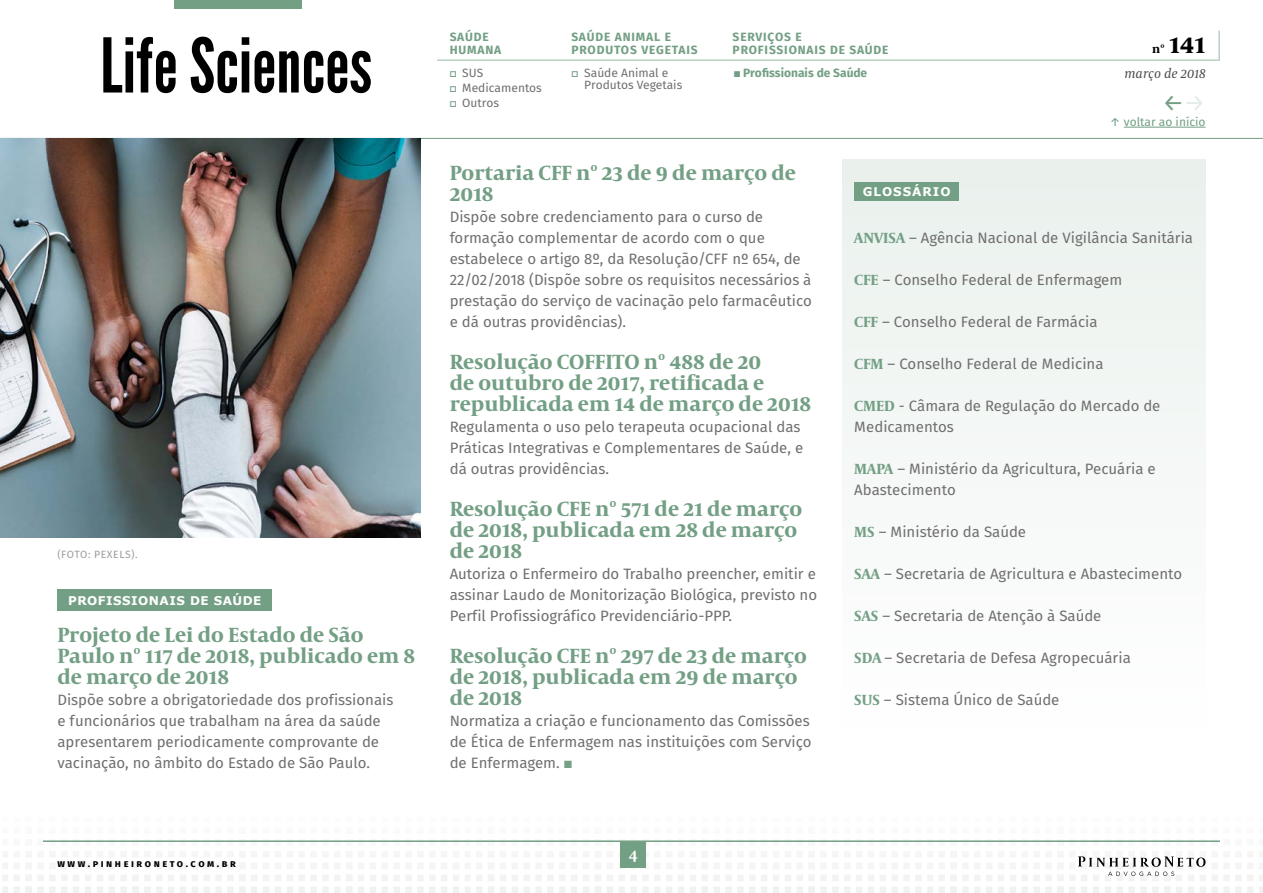
<style>
.page{position:relative;width:1263px;height:893px;background:#fff}
.page>*{position:absolute;margin:0;border:0;box-sizing:border-box;transform-origin:0 0}
.t1{font:700 25.5px "Capitolium News 2";color:#000}
.t2{font:24px "Fira Sans";color:#739f84}
.t3{font:700 21px/21px "Capitolium News 2";color:#739f84}
.t4{font:700 18px "Minion Pro";color:#fff}
.t5{font:15px/21px "Fira Sans";color:#706f6f}
.t6{font:italic 13.5px "Capitolium News 2";letter-spacing:.01em;color:#4e4e50}
.t7{font:700 12px/13px "Fira Sans";letter-spacing:.07em;color:#739f84}
.t8{font:12px/15px "Fira Sans";color:#706f6f}
.t9{font:700 12px "Fira Sans";color:#739f84}
.t10{font:700 12px "Verdana";letter-spacing:.04em;color:#fff}
.t11{font:12px "Fira Sans";color:#739f84}
.t12{font:700 12px "Verdana";letter-spacing:.08em;color:#fff}
.t13{font:10.5px "Fira Sans";letter-spacing:.05em;color:#9d9d9c}
.t14{font:700 10.2px "Fira Sans";letter-spacing:.25em;color:#000}
.s1{font-size:12px}
.s2{font-family:"Tisa Sans Pro";color:#739f84}
.s3{font-family:"Tisa Sans Pro";font-weight:400}
.s4{color:#e3ece7}
.s5{font-family:"Tisa Sans Pro";color:#75a085}
.s6{font-family:"Capitolium News 2";font-weight:700;color:#739f84}
</style>
<div class="page">
<svg style="left:453px;top:875px;width:6px;height:18px"></svg>
<svg style="left:441px;top:875px;width:6px;height:18px"></svg>
<svg style="left:382px;top:875px;width:53px;height:18px"></svg>
<svg style="left:370px;top:875px;width:6px;height:18px"></svg>
<svg style="left:358px;top:875px;width:6px;height:18px"></svg>
<svg style="left:287px;top:875px;width:65px;height:18px"></svg>
<svg style="left:275px;top:875px;width:6px;height:18px"></svg>
<svg style="left:263px;top:875px;width:6px;height:18px"></svg>
<svg style="left:192px;top:875px;width:65px;height:18px"></svg>
<svg style="left:180px;top:875px;width:6px;height:18px"></svg>
<svg style="left:168px;top:875px;width:6px;height:18px"></svg>
<svg style="left:109px;top:875px;width:53px;height:18px"></svg>
<svg style="left:97px;top:875px;width:6px;height:18px"></svg>
<svg style="left:85px;top:875px;width:6px;height:18px"></svg>
<hr style="left:2px;top:892px;width:30px;height:1px;background:#f0f2f2">
<hr style="left:2px;top:882px;width:30px;height:3px;background:#f3f3f2">
<svg style="left:14px;top:875px;width:65px;height:18px"></svg>
<svg style="left:2px;top:875px;width:6px;height:17px"></svg>
<svg style="left:868px;top:875px;width:6px;height:18px"></svg>
<svg style="left:856px;top:875px;width:6px;height:18px"></svg>
<svg style="left:785px;top:875px;width:65px;height:18px"></svg>
<svg style="left:773px;top:875px;width:6px;height:18px"></svg>
<svg style="left:761px;top:875px;width:6px;height:18px"></svg>
<svg style="left:690px;top:875px;width:65px;height:18px"></svg>
<svg style="left:678px;top:875px;width:6px;height:18px"></svg>
<svg style="left:666px;top:875px;width:6px;height:18px"></svg>
<svg style="left:607px;top:875px;width:53px;height:18px"></svg>
<svg style="left:620px;top:867px;width:26px;height:1px"></svg>
<svg style="left:595px;top:875px;width:6px;height:18px"></svg>
<svg style="left:583px;top:875px;width:6px;height:18px"></svg>
<svg style="left:512px;top:875px;width:65px;height:18px"></svg>
<svg style="left:500px;top:875px;width:6px;height:18px"></svg>
<svg style="left:465px;top:875px;width:29px;height:18px"></svg>
<svg style="left:1259px;top:875px;width:4px;height:18px"></svg>
<svg style="left:998px;top:875px;width:6px;height:18px"></svg>
<svg style="left:986px;top:875px;width:6px;height:18px"></svg>
<svg style="left:880px;top:875px;width:100px;height:18px"></svg>
<div style="left:620px;top:842px;width:26px;height:25px;background:#739f84"></div>
<hr style="left:0;top:138px;width:1263px;height:1px;background:#739f84">
<hr style="left:1218px;top:31px;width:2px;height:30px;background:#739f84">
<div style="left:174px;top:0;width:128px;height:9px;background:#739f84"></div>
<svg style="left:103px;top:37px;width:268px;height:56px"></svg>
<hr style="left:437px;top:59px;width:781px;height:2px;background:#739f84">
<hr style="left:43px;top:840px;width:1177px;height:2px;background:#739f84">
<svg style="left:1010px;top:856px;width:243px;height:37px"></svg>
<hr style="left:1124px;top:127px;width:81px;height:1px;background:#739f84">
<img style="left:0;top:139px;width:421px;height:398px">
<div style="left:57px;top:590px;width:215px;height:21px;background:#739f84"></div>
<div style="left:842px;top:159px;width:363px;height:567px;background:#f4f7f5"></div>
<div style="left:854px;top:182px;width:105px;height:19px;background:#739f84"></div>
<p class="t13" style="left:57px;top:547px;width:82px">(FOTO: PEXELS).</p>
<p class="t10" style="left:68px;top:592px;width:195px">PROFISSIONAIS DE SAÚDE</p>
<h3 class="t3" style="left:57px;top:624px;width:359px">Projeto de Lei do Estado de São<br>Paulo nº 117 de 2018, publicado em 8 de março de 2018</h3>
<p class="t5" style="left:57px;top:689px;width:338px">Dispõe sobre a obrigatoriedade dos profissionais e funcionários que trabalham na área da saúde apresentarem periodicamente comprovante de vacinação, no âmbito do Estado de São Paulo.</p>
<p class="t14" style="left:57px;top:857px;width:180px">www.pinheironeto.com.br</p>
<p class="t7" style="left:450px;top:30px;width:53px">SAÚDE<br>HUMANA</p>
<p class="t7" style="left:733px;top:30px;width:157px">SERVIÇOS E<br>PROFISSIONAIS DE SAÚDE</p>
<p class="t7" style="left:571px;top:30px;width:128px">SAÚDE ANIMAL E<br>PRODUTOS VEGETAIS</p>
<h1 class="t1" style="left:1152px;top:26px;width:55px"><span class="s1">nº</span> 141</h1>
<p class="t8" style="left:450px;top:65px;width:94px"><span class="s2">▫</span> SUS<br><span class="s2">▫</span> Medicamentos <span class="s2">▫</span> Outros</p>
<p class="t9" style="left:734px;top:64px;width:135px"><span class="s3">▪</span> Profissionais de Saúde</p>
<p class="t8" style="left:571px;top:65px;width:99px"><span class="s2">▫</span> Saúde Animal e</p>
<p class="t6" style="left:1124px;top:64px;width:83px">março de 2018</p>
<p class="t8" style="left:584px;top:77px;width:100px">Produtos Vegetais</p>
<h2 class="t2" style="left:1162px;top:86px;width:45px">←<span class="s4">→</span></h2>
<p class="t11" style="left:1110px;top:113px;width:97px">↑ voltar ao início</p>
<h3 class="t3" style="left:450px;top:162px;width:348px">Portaria CFF nº 23 de 9 de março de<br>2018</h3>
<p class="t5" style="left:450px;top:206px;width:364px">Dispõe sobre credenciamento para o curso de formação complementar de acordo com o que estabelece o artigo 8º, da Resolução/CFF nº 654, de 22/02/2018 (Dispõe sobre os requisitos necessários à prestação do serviço de vacinação pelo farmacêutico e dá outras providências).</p>
<h3 class="t3" style="left:450px;top:351px;width:363px">Resolução COFFITO nº 488 de 20<br>de outubro de 2017, retificada e republicada em 14 de março de 2018</h3>
<p class="t5" style="left:450px;top:416px;width:355px">Regulamenta o uso pelo terapeuta ocupacional das<br>Práticas Integrativas e Complementares de Saúde, e dá outras providências.</p>
<h3 class="t3" style="left:450px;top:498px;width:354px">Resolução CFE nº 571 de 21 de março de 2018, publicada em 28 de março de 2018</h3>
<p class="t5" style="left:450px;top:563px;width:369px;text-align:justify">Autoriza o Enfermeiro do Trabalho preencher, emitir e assinar Laudo de Monitorização Biológica, previsto no Perfil Profissiográfico Previdenciário-PPP.</p>
<h3 class="t3" style="left:450px;top:645px;width:359px">Resolução CFE nº 297 de 23 de março de 2018, publicada em 29 de março de 2018</h3>
<p class="t5" style="left:450px;top:710px;width:363px;text-align:justify">Normatiza a criação e funcionamento das Comissões de Ética de Enfermagem nas instituições com Serviço de Enfermagem. <span class="s5">▪</span></p>
<p class="t4" style="left:628px;top:841px;width:11px">4</p>
<p class="t12" style="left:863px;top:183px;width:89px">GLOSSÁRIO</p>
<p class="t5" style="left:854px;top:227px;width:340px"><span class="s6">ANVISA</span> – Agência Nacional de Vigilância Sanitária</p>
<p class="t5" style="left:854px;top:269px;width:270px"><span class="s6">CFE</span> – Conselho Federal de Enfermagem</p>
<p class="t5" style="left:854px;top:311px;width:245px"><span class="s6">CFF</span> – Conselho Federal de Farmácia</p>
<p class="t5" style="left:854px;top:353px;width:251px"><span class="s6">CFM</span> – Conselho Federal de Medicina</p>
<p class="t5" style="left:854px;top:395px;width:308px"><span class="s6">CMED</span> - Câmara de Regulação do Mercado de<br>Medicamentos</p>
<p class="t5" style="left:854px;top:458px;width:303px"><span class="s6">MAPA</span> – Ministério da Agricultura, Pecuária e<br>Abastecimento</p>
<p class="t5" style="left:854px;top:521px;width:173px"><span class="s6">MS</span> – Ministério da Saúde</p>
<p class="t5" style="left:854px;top:563px;width:329px"><span class="s6">SAA</span> – Secretaria de Agricultura e Abastecimento</p>
<p class="t5" style="left:854px;top:605px;width:249px"><span class="s6">SAS</span> – Secretaria de Atenção à Saúde</p>
<p class="t5" style="left:854px;top:647px;width:278px"><span class="s6">SDA</span> – Secretaria de Defesa Agropecuária</p>
<p class="t5" style="left:854px;top:689px;width:207px"><span class="s6">SUS</span> – Sistema Único de Saúde</p>
</div>
